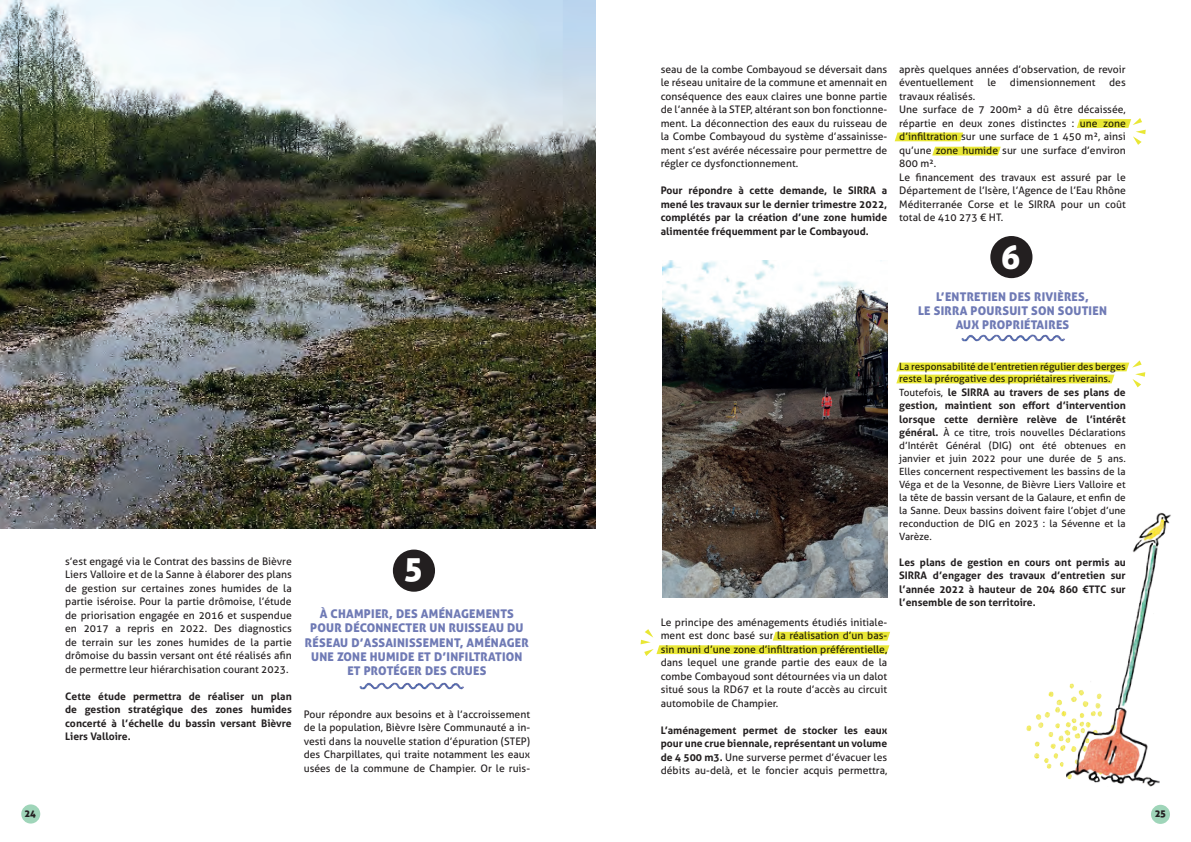
<style>
.page{position:relative;width:1191px;height:842px;background:#fff}
.page>*{position:absolute;margin:0;border:0;box-sizing:border-box;transform-origin:0 0}
.t1{font:33px "Aller Display";color:#fff}
.t2{font:12px/14.4px "Aller Display";letter-spacing:.02em;color:#6f7ab5;text-align:center}
.t3{font:10.4px/13.5px "Aller";color:#231f20;text-align:justify}
.t4{font:700 10.4px/13.5px "Aller";color:#231f20;text-align:justify}
.t5{font:10px/13px "Aller";color:#231f20}
.t6{font:10px "Aller Display";color:#231f20}
.s1{font-weight:400}
.s2{font-weight:400;font-size:10px}
.s3{font-weight:700;font-size:10.4px}
</style>
<div class="page">
<div style="left:1151px;top:805px;width:19px;height:19px;background:#9fd5b9;border-radius:50%"></div>
<div style="left:21px;top:804px;width:19px;height:19px;background:#9fd5b9;border-radius:50%"></div>
<img style="left:0;top:0;width:595px;height:529px">
<img style="left:662px;top:261px;width:225px;height:336px">
<img style="left:1026px;top:691px;width:38px;height:78px">
<div style="left:990px;top:236px;width:42px;height:42px;background:#231f20;border-radius:50%"></div>
<img style="left:961px;top:334px;width:104px;height:8px">
<img style="left:359px;top:682px;width:105px;height:8px">
<div style="left:393px;top:550px;width:42px;height:42px;background:#231f20;border-radius:50%"></div>
<img style="left:1064px;top:512px;width:107px;height:275px">
<svg style="left:894px;top:133px;width:69px;height:8px"></svg>
<svg style="left:932px;top:147px;width:68px;height:8px"></svg>
<svg style="left:1077px;top:118px;width:68px;height:27px"></svg>
<svg style="left:896px;top:360px;width:249px;height:27px"></svg>
<svg style="left:640px;top:629px;width:250px;height:27px"></svg>
<p class="t3" style="left:65px;top:554px;width:228px">s’est engagé via le Contrat des bassins de Bièvre Liers Valloire et de la Sanne à élaborer des plans de gestion sur certaines zones humides de la partie iséroise. Pour la partie drômoise, l’étude de priorisation engagée en 2016 et suspendue en 2017 a repris en 2022. Des diagnostics de terrain sur les zones humides de la partie drômoise du bassin versant ont été réalisés afin de permettre leur hiérarchisation courant 2023.</p>
<p class="t4" style="left:65px;top:689px;width:228px">Cette étude permettra de réaliser un plan de gestion stratégique des zones humides concerté à l’échelle du bassin versant Bièvre Liers Valloire.</p>
<h1 class="t1" style="left:405px;top:547px;width:19px">5</h1>
<p class="t2" style="left:305px;top:606px;width:225px">À CHAMPIER, DES AMÉNAGEMENTS<br>POUR DÉCONNECTER UN RUISSEAU DU<br>RÉSEAU D’ASSAINISSEMENT, AMÉNAGER<br>UNE ZONE HUMIDE ET D’INFILTRATION<br>ET PROTÉGER DES CRUES</p>
<p class="t3" style="left:304px;top:707px;width:228px">Pour répondre aux besoins et à l’accroissement de la population, Bièvre Isère Communauté a in&shy;vesti dans la nouvelle station d’épuration (STEP) des Charpillates, qui traite notamment les eaux usées de la commune de Champier. Or le ruis-</p>
<p class="t3" style="left:660px;top:62px;width:228px">seau de la combe Combayoud se déversait dans le réseau unitaire de la commune et amennait en conséquence des eaux claires une bonne partie de l’année à la STEP, altérant son bon fonctionne&shy;ment. La déconnection des eaux du ruisseau de la Combe Combayoud du système d’assainisse&shy;ment s’est avérée nécessaire pour permettre de régler ce dysfonctionnement.</p>
<p class="t4" style="left:660px;top:184px;width:228px">Pour répondre à cette demande, le SIRRA a mené les travaux sur le dernier trimestre 2022, complétés par la création d’une zone humide alimentée fréquemment par le Combayoud.</p>
<p class="t3" style="left:660px;top:615px;width:228px">Le principe des aménagements étudiés initiale&shy;ment est donc basé sur la réalisation d’un bas&shy;sin muni d’une zone d’infiltration préférentielle, dans lequel une grande partie des eaux de la combe Combayoud sont détournées via un dalot situé sous la RD67 et la route d’accès au circuit automobile de Champier.</p>
<p class="t4" style="left:660px;top:723px;width:228px">L’aménagement permet de stocker les eaux pour une crue biennale, représentant un volume de 4 500 m3. <span class="s1">Une surverse permet d’évacuer les débits au-delà, et le foncier acquis permettra,</span></p>
<p class="t3" style="left:899px;top:62px;width:228px">après quelques années d’observation, de revoir éventuellement</p>
<p class="t3" style="left:987px;top:76px;width:10px">le</p>
<p class="t3" style="left:1010px;top:76px;width:87px">dimensionnement</p>
<p class="t3" style="left:1109px;top:76px;width:18px">des</p>
<p class="t3" style="left:899px;top:89px;width:228px;text-align:left">travaux réalisés.<br>Une surface de 7 200m² a dû être décaissée, répartie en deux zones distinctes : une zone d’infiltration sur une surface de 1 450 m², ainsi qu’une zone humide sur une surface d’environ 800 m².<br>Le financement des travaux est assuré par le Département de l’Isère, l’Agence de l’Eau Rhône Méditerranée Corse et le SIRRA pour un coût total de 410 273 € HT.</p>
<h1 class="t1" style="left:1001px;top:236px;width:21px">6</h1>
<p class="t2" style="left:918px;top:289px;width:190px">L’ENTRETIEN DES RIVIÈRES,<br>LE SIRRA POURSUIT SON SOUTIEN<br>AUX PROPRIÉTAIRES</p>
<p class="t5" style="left:899px;top:361px;width:228px;line-height:12px">La responsabilité de l’entretien régulier des berges reste la prérogative des propriétaires riverains.</p>
<p class="t4" style="left:899px;top:385px;width:228px"><span class="s2">Toutefois,</span> le SIRRA au travers de ses plans de gestion, maintient son effort d’intervention lorsque cette dernière relève de l’intérêt</p>
<p class="t5" style="left:899px;top:426px;width:228px;text-align:justify"><span class="s3">général.</span> À ce titre, trois nouvelles Déclarations d’Intérêt Général (DIG) ont été obtenues en janvier et juin 2022 pour une durée de 5 ans.<br>Elles concernent respectivement les bassins de la Véga et de la Vesonne, de Bièvre Liers Valloire et la tête de bassin versant de la Galaure, et enfin de la Sanne. Deux bassins doivent faire l’objet d’une reconduction de DIG en 2023 : la Sévenne et la Varèze.</p>
<p class="t4" style="left:899px;top:555px;width:228px">Les plans de gestion en cours ont permis au SIRRA d’engager des travaux d’entretien sur l’année 2022 à hauteur de 204 860 €TTC sur l’ensemble de son territoire.</p>
<p class="t6" style="left:25px;top:807px;width:13px">24</p>
<p class="t6" style="left:1155px;top:807px;width:12px">25</p>
</div>
